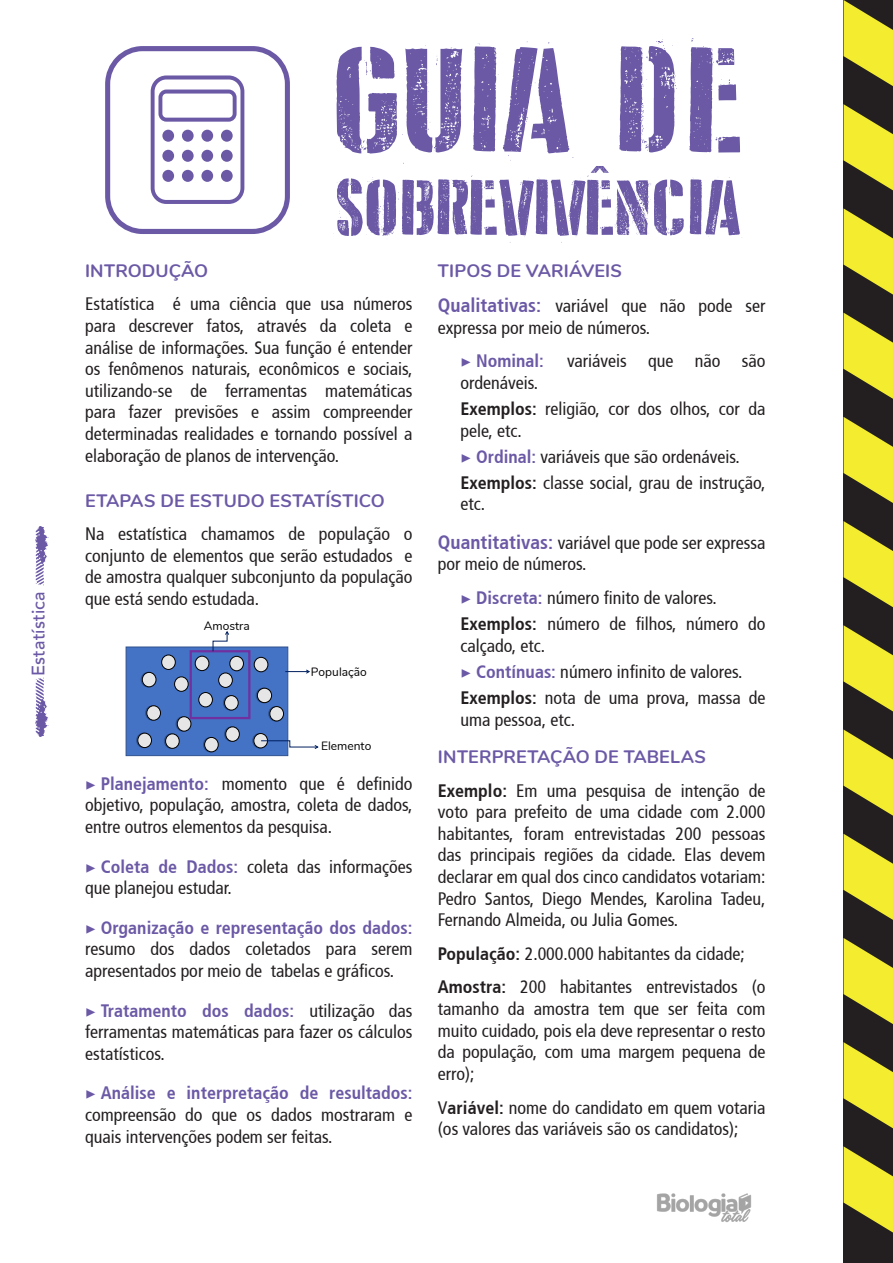
<style>
.page{position:relative;width:893px;height:1263px;background:#fff}
.page>*{position:absolute;margin:0;border:0;box-sizing:border-box;transform-origin:0 0}
.t1{font:163.5px "D Day Stencil";color:#6b59a6}
.t2{font:85.5px "D Day Stencil";color:#6b59a6}
.t3{font:18px/21.6px "Articulate Narrow";color:#231f20;text-align:justify}
.TITULO_TEXTO{font:700 18px "Nunito";letter-spacing:.005em;color:#6b59a6}
.t4{font:500 18px "Avenir LT";letter-spacing:.01em;color:#6b59a6}
.t5{font:700 18px "Articulate Narrow";color:#6b59a6}
.t6{font:12px "Nunito";color:#000}
.s1{font-family:"Minion Pro";color:#6b59a6}
.s2{font-weight:700;color:#6b59a6}
.s3{font-weight:700;font-size:19.5px;color:#6b59a6}
.s4{font-family:"Minion Pro";font-weight:400}
.s5{font-weight:700}
</style>
<div class="page">
<img style="left:657px;top:1193px;width:95px;height:29px">
<svg style="left:844px;top:0;width:49px;height:1262px;background:#928c27"></svg>
<svg style="left:35px;top:677px;width:14px;height:60px"></svg>
<svg style="left:35px;top:526px;width:14px;height:59px"></svg>
<svg style="left:105px;top:46px;width:185px;height:188px"></svg>
<div style="left:126px;top:647px;width:162px;height:109px;background:#4472c4;border:1px solid #2f528f"></div>
<div style="left:141px;top:672px;width:14px;height:15px;background:#20375f;border-radius:50%"></div>
<div style="left:141px;top:672px;width:14px;height:15px;border:1px solid #2f528f;border-radius:50%"></div>
<div style="left:175px;top:677px;width:13px;height:14px;background:#e7e6e6;border-radius:50%"></div>
<div style="left:174px;top:677px;width:14px;height:14px;border:1px solid #000;border-radius:50%"></div>
<div style="left:145px;top:705px;width:14px;height:15px;border:1px solid #2f528f;border-radius:50%"></div>
<div style="left:219px;top:673px;width:13px;height:14px;background:#e7e6e6;border-radius:50%"></div>
<div style="left:218px;top:673px;width:15px;height:15px;border:1px solid #000;border-radius:50%"></div>
<div style="left:176px;top:717px;width:14px;height:14px;background:#111620;border-radius:50%"></div>
<div style="left:176px;top:716px;width:14px;height:15px;border:1px solid #2f528f;border-radius:50%"></div>
<div style="left:199px;top:692px;width:13px;height:15px;background:#e7e6e6;border-radius:50%"></div>
<div style="left:199px;top:692px;width:14px;height:15px;border:1px solid #000;border-radius:50%"></div>
<div style="left:224px;top:727px;width:14px;height:14px;border:1px solid #2f528f;border-radius:50%"></div>
<div style="left:254px;top:657px;width:14px;height:15px;background:#e7e6e6;border-radius:50%"></div>
<div style="left:254px;top:657px;width:14px;height:15px;border:1px solid #000;border-radius:50%"></div>
<div style="left:268px;top:706px;width:15px;height:15px;border:1px solid #2f528f;border-radius:50%"></div>
<div style="left:256px;top:688px;width:14px;height:15px;background:#233d6a;border-radius:50%"></div>
<div style="left:256px;top:688px;width:15px;height:15px;border:1px solid #2f528f;border-radius:50%"></div>
<div style="left:223px;top:695px;width:14px;height:15px;border:1px solid #2f528f;border-radius:50%"></div>
<div style="left:195px;top:656px;width:14px;height:15px;background:#e7e6e6;border-radius:50%"></div>
<div style="left:195px;top:656px;width:14px;height:15px;border:1px solid #000;border-radius:50%"></div>
<div style="left:162px;top:655px;width:13px;height:14px;background:#e7e6e6;border-radius:50%"></div>
<div style="left:161px;top:655px;width:14px;height:15px;border:1px solid #000;border-radius:50%"></div>
<div style="left:252px;top:733px;width:15px;height:15px;border:1px solid #2f528f;border-radius:50%"></div>
<div style="left:136px;top:733px;width:14px;height:15px;border:1px solid #2f528f;border-radius:50%"></div>
<div style="left:203px;top:737px;width:14px;height:15px;border:1px solid #2f528f;border-radius:50%"></div>
<div style="left:164px;top:734px;width:14px;height:14px;border:1px solid #2f528f;border-radius:50%"></div>
<div style="left:142px;top:672px;width:14px;height:15px;background:#e7e6e6;border-radius:50%"></div>
<div style="left:142px;top:672px;width:14px;height:15px;border:1px solid #000;border-radius:50%"></div>
<div style="left:147px;top:706px;width:13px;height:14px;background:#e7e6e6;border-radius:50%"></div>
<div style="left:147px;top:705px;width:14px;height:15px;border:1px solid #000;border-radius:50%"></div>
<div style="left:177px;top:717px;width:14px;height:14px;background:#e7e6e6;border-radius:50%"></div>
<div style="left:177px;top:716px;width:14px;height:15px;border:1px solid #000;border-radius:50%"></div>
<div style="left:226px;top:727px;width:13px;height:14px;background:#e7e6e6;border-radius:50%"></div>
<div style="left:226px;top:727px;width:14px;height:14px;border:1px solid #000;border-radius:50%"></div>
<div style="left:270px;top:706px;width:14px;height:15px;background:#e7e6e6;border-radius:50%"></div>
<div style="left:270px;top:706px;width:14px;height:15px;border:1px solid #000;border-radius:50%"></div>
<div style="left:257px;top:688px;width:15px;height:15px;background:#e7e6e6;border-radius:50%"></div>
<div style="left:257px;top:688px;width:15px;height:15px;border:1px solid #000;border-radius:50%"></div>
<div style="left:225px;top:696px;width:13px;height:14px;background:#e7e6e6;border-radius:50%"></div>
<div style="left:224px;top:695px;width:14px;height:15px;border:1px solid #000;border-radius:50%"></div>
<div style="left:254px;top:733px;width:13px;height:15px;background:#e7e6e6;border-radius:50%"></div>
<div style="left:254px;top:733px;width:14px;height:15px;border:1px solid #000;border-radius:50%"></div>
<div style="left:138px;top:733px;width:13px;height:14px;background:#e7e6e6;border-radius:50%"></div>
<div style="left:138px;top:733px;width:14px;height:15px;border:1px solid #000;border-radius:50%"></div>
<div style="left:205px;top:737px;width:13px;height:15px;background:#e7e6e6;border-radius:50%"></div>
<div style="left:204px;top:737px;width:14px;height:15px;border:1px solid #000;border-radius:50%"></div>
<div style="left:166px;top:734px;width:13px;height:14px;background:#e7e6e6;border-radius:50%"></div>
<div style="left:165px;top:734px;width:14px;height:14px;border:1px solid #000;border-radius:50%"></div>
<div style="left:190px;top:650px;width:60px;height:69px;border:2px solid #7030a0"></div>
<div style="left:230px;top:656px;width:13px;height:15px;background:#e7e6e6;border-radius:50%"></div>
<div style="left:230px;top:656px;width:14px;height:15px;border:1px solid #000;border-radius:50%"></div>
<svg style="left:285px;top:669px;width:25px;height:5px"></svg>
<svg style="left:212px;top:631px;width:18px;height:21px"></svg>
<svg style="left:260px;top:740px;width:59px;height:10px"></svg>
<p class="t4" style="left:28px;top:676px;width:86px;rotate:-90deg">Estatística</p>
<p class="t1" style="left:331px;top:13px;width:415px">GUIA DE</p>
<p class="t2" style="left:334px;top:162px;width:409px">SOBREVIVÊNCIA</p>
<p class="TITULO_TEXTO" style="left:85px;top:257px;width:125px">INTRODUÇÃO</p>
<p class="t3" style="left:85px;top:293px;width:329px">Estatística é uma ciência que usa números para descrever fatos, através da coleta e análise de informações. Sua função é entender os fenômenos naturais, econômicos e sociais, utilizando-se de ferramentas matemáticas para fazer previsões e assim compreender determinadas realidades e tornando possível a elaboração de planos de intervenção.</p>
<p class="TITULO_TEXTO" style="left:85px;top:487px;width:301px">ETAPAS DE ESTUDO ESTATÍSTICO</p>
<p class="t3" style="left:85px;top:523px;width:329px">Na estatística chamamos de população o conjunto de elementos que serão estudados e de amostra qualquer subconjunto da população que está sendo estudada.</p>
<p class="t6" style="left:204px;top:617px;width:47px">Amostra</p>
<p class="t6" style="left:311px;top:663px;width:58px">População</p>
<p class="t6" style="left:321px;top:737px;width:52px">Elemento</p>
<p class="t3" style="left:85px;top:773px;width:329px"><span class="s1">▶</span> <span class="s2">Planejamento:</span> momento que é definido objetivo, população, amostra, coleta de dados, entre outros elementos da pesquisa.</p>
<p class="t3" style="left:85px;top:855px;width:329px"><span class="s1">▶</span> <span class="s2">Coleta de Dados:</span> coleta das informações que planejou estudar.</p>
<p class="t3" style="left:85px;top:917px;width:329px"><span class="s1">▶</span> <span class="s2">Organização e representação dos dados: </span>resumo dos dados coletados para serem apresentados por meio de tabelas e gráficos.</p>
<p class="t3" style="left:85px;top:999px;width:329px"><span class="s1">▶</span> <span class="s2">Tratamento dos dados:</span> utilização das ferramentas matemáticas para fazer os cálculos estatísticos.</p>
<p class="t3" style="left:85px;top:1082px;width:329px"><span class="s1">▶</span> <span class="s2">Análise e interpretação de resultados: </span>compreensão do que os dados mostraram e quais intervenções podem ser feitas.</p>
<p class="TITULO_TEXTO" style="left:438px;top:257px;width:185px">TIPOS DE VARIÁVEIS</p>
<p class="t3" style="left:438px;top:295px;width:329px"><span class="s3">Qualitativas:</span> variável que não pode ser expressa por meio de números.</p>
<p class="t5" style="left:460px;top:350px;width:85px"><span class="s4">▶</span> Nominal:</p>
<p class="t3" style="left:567px;top:350px;width:200px">variáveis que não são</p>
<p class="t3" style="left:460px;top:372px;width:79px">ordenáveis.</p>
<p class="t3" style="left:460px;top:398px;width:306px"><span class="s5">Exemplos:</span> religião, cor dos olhos, cor da pele, etc.</p>
<p class="t3" style="left:460px;top:446px;width:281px"><span class="s1">▶</span> <span class="s2">Ordinal:</span> variáveis que são ordenáveis.</p>
<p class="t3" style="left:460px;top:472px;width:306px"><span class="s5">Exemplos:</span> classe social, grau de instrução, etc.</p>
<p class="t3" style="left:438px;top:532px;width:329px"><span class="s3">Quantitativas:</span> variável que pode ser expressa por meio de números.</p>
<p class="t3" style="left:460px;top:587px;width:258px"><span class="s1">▶</span> <span class="s2">Discreta:</span> número finito de valores.</p>
<p class="t3" style="left:460px;top:613px;width:306px"><span class="s5">Exemplos:</span> número de filhos, número do calçado, etc.</p>
<p class="t3" style="left:460px;top:661px;width:284px"><span class="s1">▶</span> <span class="s2">Contínuas:</span> número infinito de valores.</p>
<p class="t3" style="left:460px;top:687px;width:306px"><span class="s5">Exemplos:</span> nota de uma prova, massa de uma pessoa, etc.</p>
<p class="TITULO_TEXTO" style="left:438px;top:743px;width:270px">INTERPRETAÇÃO DE TABELAS</p>
<p class="t3" style="left:438px;top:780px;width:329px"><span class="s5">Exemplo:</span> Em uma pesquisa de intenção de voto para prefeito de uma cidade com 2.000 habitantes, foram entrevistadas 200 pessoas das principais regiões da cidade. Elas devem declarar em qual dos cinco candidatos votariam:<br>Pedro Santos, Diego Mendes, Karolina Tadeu, Fernando Almeida, ou Julia Gomes.</p>
<p class="t3" style="left:438px;top:943px;width:308px"><span class="s5">População:</span> 2.000.000 habitantes da cidade;</p>
<p class="t3" style="left:438px;top:976px;width:329px"><span class="s5">Amostra:</span> 200 habitantes entrevistados (o tamanho da amostra tem que ser feita com muito cuidado, pois ela deve representar o resto da população, com uma margem pequena de erro);</p>
<p class="t3" style="left:438px;top:1096px;width:329px">V<span class="s5">ariável:</span> nome do candidato em quem votaria (os valores das variáveis são os candidatos);</p>
</div>
